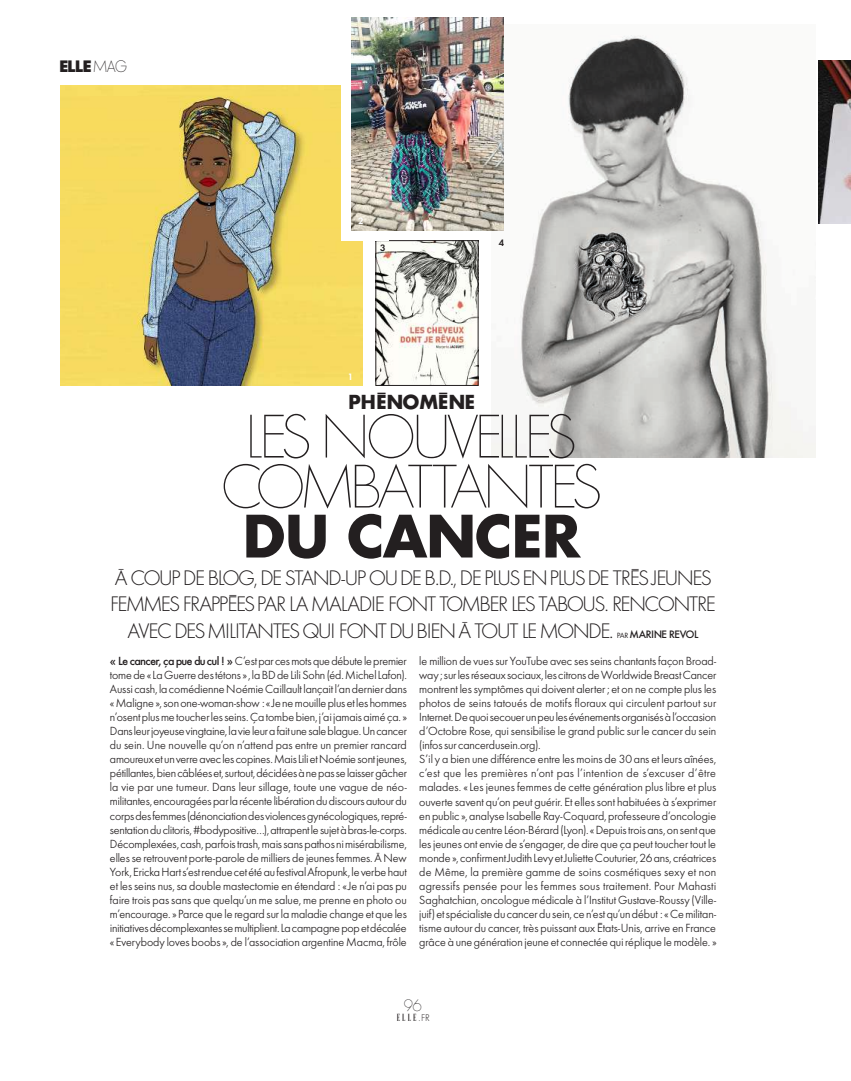
<style>
.page{position:relative;width:851px;height:1081px;background:#fff}
.page>*{position:absolute;margin:0;border:0;box-sizing:border-box;transform-origin:0 0}
.t1{font:200 64.12px/50px "Elle Gabor";letter-spacing:-.015em;color:#231f20;text-align:center}
.t2{font:700 64.12px "Elle Gabor";letter-spacing:-.02em;color:#231f20}
.t3{font:300 21.88px "Elle Gabor";letter-spacing:-.025em;color:#231f20}
.t4{font:700 21.25px "Elle Gabor";color:#231f20}
.t5{font:200 17.5px "Elle Gabor";color:#231f20}
.t6{font:900 15px "Elle Nova";color:#231f20}
.t7{font:12.25px/14.1px "Elle Gabor Text";letter-spacing:-.005em;color:#231f20;text-align:justify}
.t8{font:500 11.25px "Elle Gabor";letter-spacing:-.005em;color:#231f20}
.t9{font:600 9.62px "Elle Gabor";color:#fff}
.t10{font:600 9.62px "Elle Gabor";color:#231f20}
.t11{font:9.25px "Ellelogo";color:#231f20}
.s1{font-weight:300}
.s2{font-weight:400;font-size:7.88px}
.s3{font-family:"Elle Gabor";font-weight:500}
.s4{font-family:"Elle Gabor";font-weight:300;font-size:10.12px}
</style>
<div class="page">
<img style="left:491px;top:25px;width:324px;height:432px">
<img style="left:377px;top:242px;width:99px;height:142px">
<div style="left:375px;top:240px;width:103px;height:146px;border:1px solid #231f20"></div>
<img style="left:60px;top:85px;width:302px;height:300px">
<img style="left:818px;top:60px;width:32px;height:163px">
<div style="left:341px;top:54px;width:48px;height:186px;background:#fff"></div>
<img style="left:351px;top:18px;width:152px;height:213px">
<p class="t6" style="left:60px;top:58px;width:69px">ELLE<span class="s1">mag</span></p>
<p class="t9" style="left:358px;top:215px;width:7px">2</p>
<p class="t10" style="left:380px;top:242px;width:7px">3</p>
<p class="t10" style="left:499px;top:237px;width:7px">4</p>
<p class="t9" style="left:348px;top:371px;width:5px">1</p>
<h3 class="t4" style="left:348px;top:389px;width:128px">PHÉNOMÈNE</h3>
<h1 class="t1" style="left:222px;top:410px;width:380px">LES NOUVELLES<br>COMBATTANTES</h1>
<h1 class="t2" style="left:242px;top:498px;width:341px">DU CANCER</h1>
<h2 class="t3" style="left:115px;top:570px;width:597px">À COUP DE BLOG, DE STAND-UP OU DE B.D., DE PLUS EN PLUS DE TRÈS JEUNES</h2>
<h2 class="t3" style="left:110px;top:596px;width:607px">FEMMES FRAPPÉES PAR LA MALADIE FONT TOMBER LES TABOUS. RENCONTRE</h2>
<h2 class="t3" style="left:128px;top:623px;width:487px">AVEC DES MILITANTES QUI FONT DU BIEN À TOUT LE MONDE.</h2>
<p class="t8" style="left:617px;top:629px;width:83px"><span class="s2">par</span> Marine revoL</p>
<p class="t7" style="left:110px;top:655px;width:298px"><span class="s3">« Le cancer, ça pue du cul ! »</span> C’est par ces mots que débute le premier tome de «La Guerre des tétons» , la BD de Lili Sohn (éd. Michel Lafon).<br>Aussi cash, la comédienne Noémie Caillault lançait l’an dernier dans «Maligne », son one-woman-show: «Je ne mouille plus et les hommes n’osent plus me toucher les seins. Ça tombe bien, j’ai jamais aimé ça.» Dans leur joyeuse vingtaine, la vie leur a fait une sale blague. Un cancer du sein. Une nouvelle qu’on n’attend pas entre un premier rancard amoureux et un verre avec les copines. Mais Lili et Noémie sont jeunes, pétillantes, bien câblées et, surtout, décidées à ne pas se laisser gâcher la vie par une tumeur. Dans leur sillage, toute une vague de néo&shy;militantes, encouragées par la récente libération du discours autour du corps des femmes (dénonciation des violences gynécologiques, repré&shy;sentation du clitoris, #bodypositive…), attrapent le sujet à bras-le-corps.<br>Décomplexées, cash, parfois trash, mais sans pathos ni misérabilisme, elles se retrouvent porte-parole de milliers de jeunes femmes. À New York, Ericka Hart s’est rendue cet été au festival Afropunk, le verbe haut et les seins nus, sa double mastectomie en étendard : «Je n’ai pas pu faire trois pas sans que quelqu’un me salue, me prenne en photo ou m’encourage.» Parce que le regard sur la maladie change et que les initiatives décomplexantes se multiplient. La campagne pop et décalée « Everybody loves boobs», de l’association argentine Macma, frôle</p>
<p class="t7" style="left:419px;top:655px;width:298px;text-align:left">le million de vues sur YouTube avec ses seins chantants façon Broad&shy;way ; sur les réseaux sociaux, les citrons de Worldwide Breast Cancer montrent les symptômes qui doivent alerter ; et on ne compte plus les photos de seins tatoués de motifs floraux qui circulent partout sur Internet. De quoi secouer un peu les événements organisés à l’occasion d’Octobre Rose, qui sensibilise le grand public sur le cancer du sein (infos sur cancerdusein.org).<br>S’il y a bien une différence entre les moins de 30 ans et leurs aînées, c’est que les premières n’ont pas l’intention de s’excuser d’être malades. «Les jeunes femmes de cette génération plus libre et plus ouverte savent qu’on peut guérir. Et elles sont habituées à s’exprimer en public », analyse Isabelle Ray-Coquard, professeure d’oncologie médicale au centre Léon-Bérard (Lyon). «Depuis trois ans, on sent que les jeunes ont envie de s’engager, de dire que ça peut toucher tout le monde », confirment Judith Levy et Juliette Couturier, 26 ans, créatrices de Même, la première gamme de soins cosmétiques sexy et non agressifs pensée pour les femmes sous traitement. Pour Mahasti Saghatchian, oncologue médicale à l’Institut Gustave-Roussy (Ville&shy;juif) et spécialiste du cancer du sein, ce n’est qu’un début : «Ce militan&shy;tisme autour du cancer, très puissant aux États-Unis, arrive en France grâce à une génération jeune et connectée qui réplique le modèle.»</p>
<h3 class="t5" style="left:404px;top:994px;width:20px">96</h3>
<p class="t11" style="left:396px;top:1012px;width:35px">ELLE<span class="s4">.FR</span></p>
</div>
